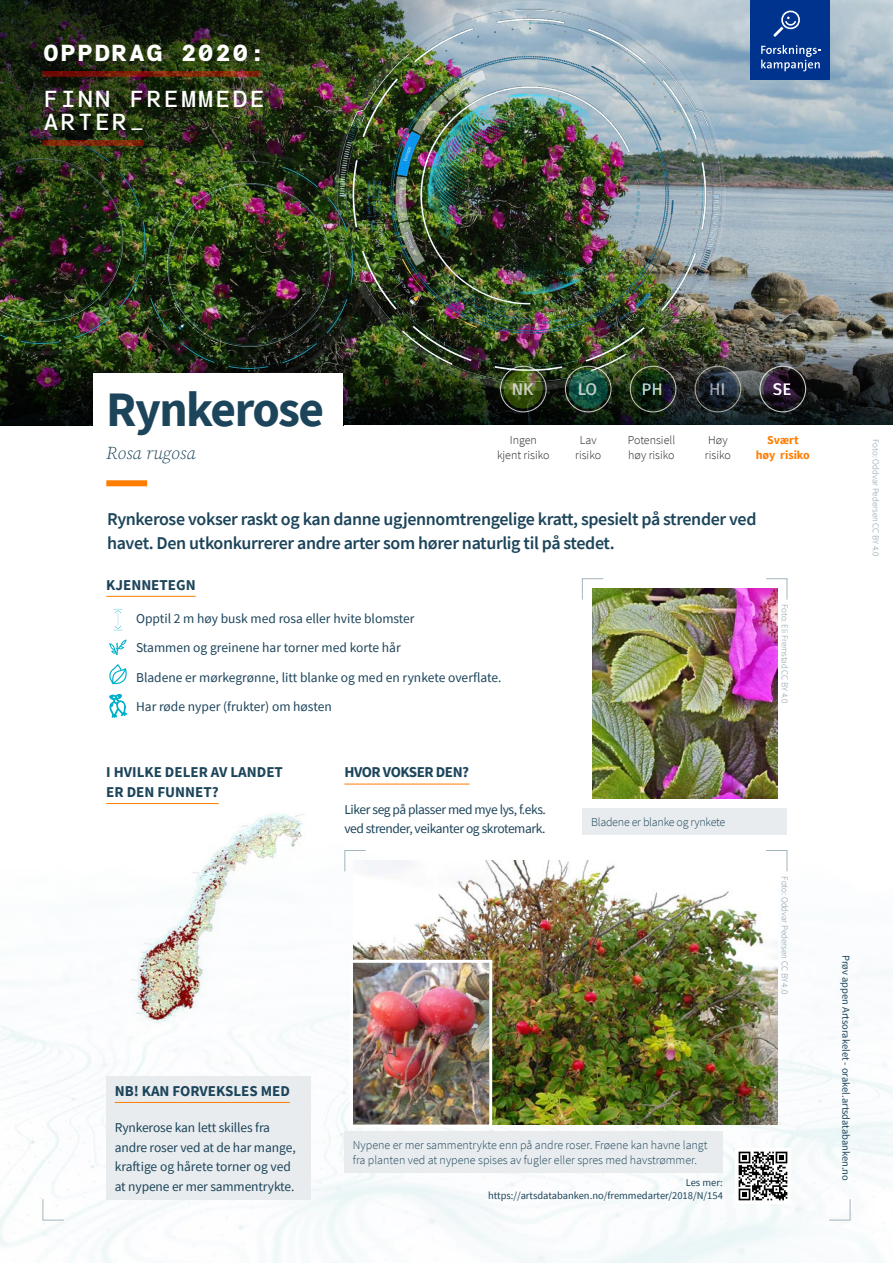
<style>
.page{position:relative;width:893px;height:1263px;background:#fff}
.page>*{position:absolute;margin:0;border:0;box-sizing:border-box;transform-origin:0 0}
.t1{font:700 49.5px "Source Sans Pro";letter-spacing:-.03em;color:#1c445a}
.t2{font:500 23.1px/23.1px "NB Akademie Mono Std";color:#fff}
.t3{font:900 23.1px "NB Akademie Mono Std";color:#fff}
.t4{font:600 18px/24px "Source Sans Pro";letter-spacing:-.02em;color:#1c445a}
.t5{font:italic 18px "Source Serif Variable";letter-spacing:-.01em;color:#1c445a}
.t6{font:500 16.95px "Fira Sans";color:#fff}
.t7{font:700 15px/19.5px "Source Sans Pro";color:#1c445a}
.t8{font:700 15px "Source Sans Pro";letter-spacing:-.03em;color:#1c445a}
.t9{font:13.5px/19.5px "Source Sans Pro";letter-spacing:-.01em;color:#1c445a}
.t10{font:13.5px/19.5px "Source Sans Pro";letter-spacing:-.03em;color:#1c445a}
.t11{font:300 12px/15px "Source Sans Pro";color:#1c445a}
.t12{font:300 12px/15px "Source Sans Pro";color:#231f20;text-align:center}
.t13{font:300 12px "Source Sans Pro";letter-spacing:-.02em;color:#1c445a}
.t14{font:700 12px/15px "Source Sans Pro";color:#ff7d00;text-align:center}
.t15{font:10.5px/13.5px "Source Sans Pro";color:#1c445a;text-align:right}
.t16{font:9px "Source Sans Variable";letter-spacing:.005em;color:#778f9c}
</style>
<div class="page">
<img style="left:0;top:619px;width:893px;height:644px">
<svg style="left:828px;top:1198px;width:23px;height:23px"></svg>
<svg style="left:42px;top:1198px;width:23px;height:23px"></svg>
<div style="left:106px;top:1076px;width:204px;height:123px;background:#e8ecee"></div>
<hr style="left:115px;top:1102px;width:175px;height:1px;background:#ff7d00">
<img style="left:785px;top:0;width:108px;height:316px">
<svg style="left:0;top:316px;width:893px;height:109px;background:#303432"></svg>
<img style="left:0;top:0;width:642px;height:412px">
<hr style="left:106px;top:596px;width:90px;height:1px;background:#ff7d00">
<img style="left:106px;top:802px;width:204px;height:223px">
<hr style="left:344px;top:784px;width:126px;height:1px;background:#ff7d00">
<hr style="left:106px;top:803px;width:113px;height:1px;background:#ff7d00">
<img style="left:592px;top:589px;width:185px;height:209px">
<img style="left:354px;top:861px;width:424px;height:263px">
<div style="left:106px;top:480px;width:41px;height:6px;background:#ff7d00"></div>
<svg style="left:582px;top:578px;width:22px;height:22px"></svg>
<svg style="left:765px;top:578px;width:23px;height:22px"></svg>
<svg style="left:344px;top:850px;width:22px;height:22px"></svg>
<svg style="left:765px;top:850px;width:23px;height:22px"></svg>
<img style="left:736px;top:1148px;width:55px;height:55px">
<div style="left:583px;top:808px;width:204px;height:26px;background:#e8ecee"></div>
<div style="left:344px;top:1132px;width:379px;height:41px;background:#e8ecee"></div>
<svg style="left:113px;top:608px;width:10px;height:23px"></svg>
<svg style="left:109px;top:664px;width:18px;height:20px"></svg>
<svg style="left:109px;top:639px;width:18px;height:16px"></svg>
<svg style="left:109px;top:694px;width:18px;height:24px"></svg>
<img style="left:348px;top:958px;width:146px;height:171px">
<img style="left:94px;top:140px;width:199px;height:233px">
<img style="left:293px;top:0;width:492px;height:404px">
<div style="left:94px;top:373px;width:249px;height:66px;background:#fff"></div>
<svg style="left:504px;top:370px;width:39px;height:39px"></svg>
<div style="left:500px;top:366px;width:47px;height:46px;border:1px solid #fff;border-radius:50%"></div>
<svg style="left:569px;top:370px;width:39px;height:39px"></svg>
<div style="left:565px;top:366px;width:47px;height:46px;border:1px solid #fff;border-radius:50%"></div>
<svg style="left:634px;top:370px;width:39px;height:39px"></svg>
<div style="left:630px;top:366px;width:46px;height:46px;border:1px solid #fff;border-radius:50%"></div>
<svg style="left:698px;top:370px;width:39px;height:39px"></svg>
<div style="left:695px;top:366px;width:46px;height:46px;border:1px solid #fff;border-radius:50%"></div>
<svg style="left:763px;top:370px;width:39px;height:39px"></svg>
<div style="left:759px;top:366px;width:47px;height:46px;border:1px solid #fff;border-radius:50%"></div>
<div style="left:750px;top:0;width:80px;height:80px;background:#00338d"></div>
<svg style="left:761px;top:45px;width:60px;height:26px"></svg>
<svg style="left:773px;top:10px;width:27px;height:27px"></svg>
<svg style="left:43px;top:140px;width:101px;height:6px"></svg>
<svg style="left:43px;top:71px;width:217px;height:6px"></svg>
<h2 class="t3" style="left:43px;top:40px;width:225px">OPPDRAG 2020:</h2>
<h2 class="t2" style="left:43px;top:88px;width:225px">FINN FREMMEDE<br>ARTER_</h2>
<h1 class="t1" style="left:106px;top:376px;width:219px">Rynkerose</h1>
<h3 class="t5" style="left:106px;top:441px;width:91px">Rosa rugosa</h3>
<p class="t6" style="left:512px;top:376px;width:23px">NK</p>
<p class="t6" style="left:578px;top:376px;width:21px">LO</p>
<p class="t6" style="left:642px;top:376px;width:23px">PH</p>
<p class="t6" style="left:709px;top:376px;width:18px">HI</p>
<p class="t6" style="left:773px;top:376px;width:20px">SE</p>
<p class="t12" style="left:497px;top:433px;width:54px">Ingen kjent risiko</p>
<p class="t12" style="left:628px;top:433px;width:49px;text-align:left">Potensiell høy risiko</p>
<p class="t14" style="left:756px;top:433px;width:56px">Svært høy risiko</p>
<p class="t12" style="left:575px;top:433px;width:28px">Lav risiko</p>
<p class="t12" style="left:705px;top:433px;width:28px;text-align:left">Høy risiko</p>
<h3 class="t4" style="left:107px;top:507px;width:651px">Rynkerose vokser raskt og kan danne ugjennomtrengelige kratt, spesielt på strender ved havet. Den utkonkurrerer andre arter som hører naturlig til på stedet.</h3>
<p class="t7" style="left:106px;top:575px;width:91px">KJENNETEGN</p>
<p class="t9" style="left:136px;top:604px;width:367px;line-height:29.2px">Opptil 2 m høy busk med rosa eller hvite blomster<br>Stammen og greinene har torner med korte hår<br>Bladene er mørkegrønne, litt blanke og med en rynkete overflate.<br>Har røde nyper (frukter) om høsten</p>
<p class="t7" style="left:106px;top:762px;width:178px">I HVILKE DELER AV LANDET<br>ER DEN FUNNET?</p>
<p class="t8" style="left:344px;top:762px;width:126px">HVOR VOKSER DEN?</p>
<p class="t10" style="left:344px;top:799px;width:203px">Liker seg på plasser med mye lys, f.eks. ved strender, veikanter og skrotemark.</p>
<p class="t13" style="left:591px;top:814px;width:136px">Bladene er blanke og rynkete</p>
<p class="t16" style="left:790px;top:604px;width:101px;rotate:90deg">Foto: Eli Fremstad CC BY 4.0</p>
<p class="t16" style="left:790px;top:876px;width:119px;rotate:90deg">Foto: Oddvar Pedersen CC BY 4.0</p>
<p class="t7" style="left:115px;top:1081px;width:177px">NB! KAN FORVEKSLES MED</p>
<p class="t9" style="left:115px;top:1118px;width:182px">Rynkerose kan lett skilles fra andre roser ved at de har mange, kraftige og hårete torner og ved at nypene er mer sammentrykte.</p>
<p class="t11" style="left:353px;top:1138px;width:356px">Nypene er mer sammentrykte enn på andre roser. Frøene kan havne langt fra planten ved at nypene spises av fugler eller spres med havstrømmer.</p>
<p class="t15" style="left:488px;top:1175px;width:236px">Les mer: https://artsdatabanken.no/fremmedarter/2018/N/154</p>
<p class="t16" style="left:881px;top:439px;width:119px;rotate:90deg">Foto: Oddvar Pedersen CC BY 4.0</p>
<p class="t15" style="left:853px;top:955px;width:227px;rotate:90deg">Prøv appen Artsorakelet - orakel.artsdatabanken.no</p>
</div>
